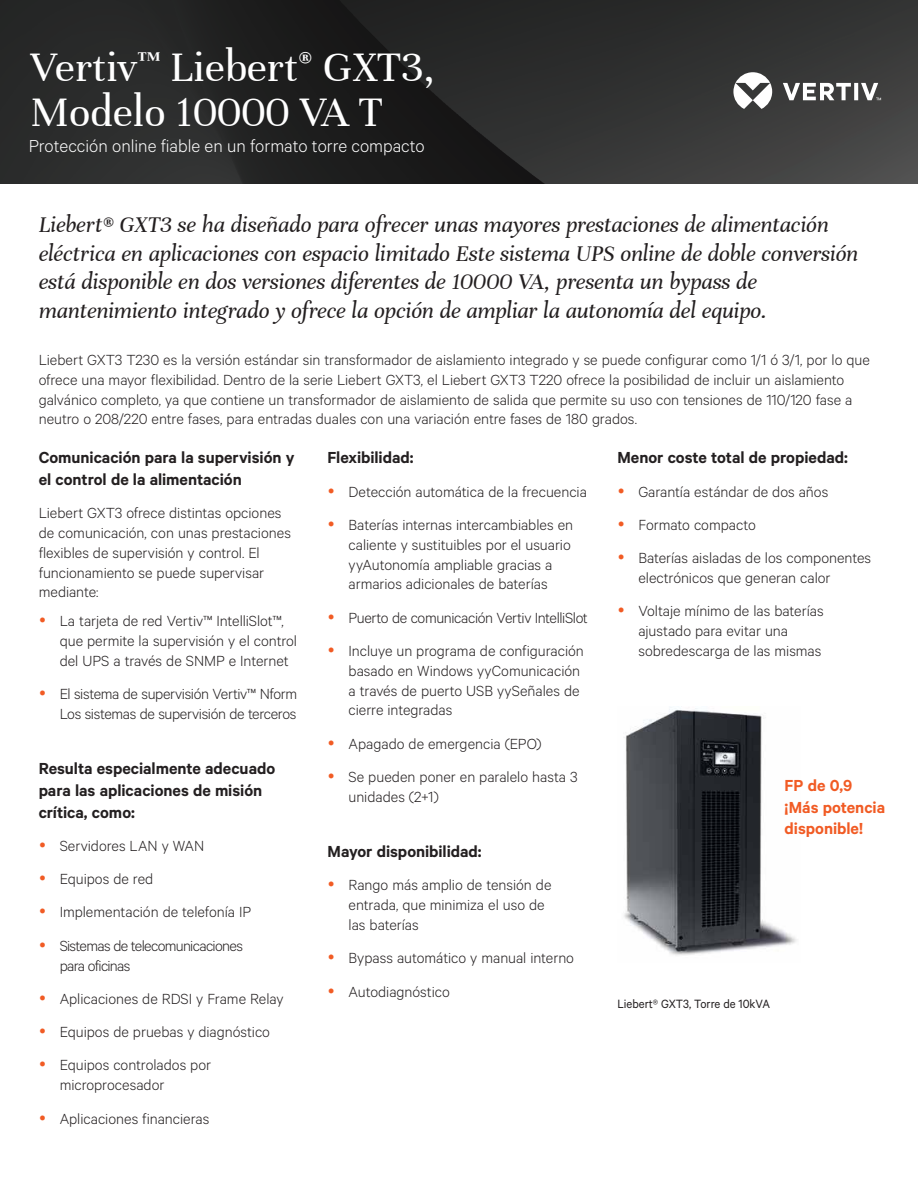
<style>
.page{position:relative;width:918px;height:1188px;background:#fff}
.page>*{position:absolute;margin:0;border:0;box-sizing:border-box;transform-origin:0 0}
.Vertiv_Header_Title{font:45px/45px "Unna";color:#fff}
.Vertiv_Lead-in{font:italic 24px/28.8px "Unna";letter-spacing:-.005em;color:#231f20}
.Vertiv_Header_Subtit{font:300 19.5px "Calibre";color:#fff}
.Vertiv_Heading{font:600 18px/21.6px "Calibre";color:#231f20}
.Vertiv_Heading-2{font:600 18px/21.6px "Calibre";color:#f15b24}
.Vertiv_Body_Text{font:300 16.5px/19.8px "Calibre";letter-spacing:-.005em;color:#231f20}
.Vertiv_Body_Text-2{font:300 16.5px/19.8px "Calibre";letter-spacing:-.04em;color:#231f20}
.Vertiv_Body_Text-3{font:300 16.5px "Calibre";letter-spacing:-.025em;color:#231f20}
.figure_copy{font:13.5px "Calibre";color:#231f20;scale:.95 1}
.s1{font-weight:300}
</style>
<div class="page">
<img style="left:0;top:0;width:918px;height:183px">
<svg style="left:733px;top:72px;width:148px;height:37px"></svg>
<img style="left:624px;top:707px;width:173px;height:249px">
<p class="Vertiv_Header_Title" style="left:31px;top:45px;width:406px">Vertiv<sup>™</sup> Liebert<sup>®</sup> GXT3,<br>Modelo 10000 VA T</p>
<p class="Vertiv_Header_Subtit" style="left:29px;top:134px;width:398px">Protección online fiable en un formato torre compacto</p>
<p class="Vertiv_Lead-in" style="left:39px;top:210px;width:821px">Liebert® GXT3 se ha diseñado para ofrecer unas mayores prestaciones de alimentación eléctrica en aplicaciones con espacio limitado Este sistema UPS online de doble conversión está disponible en dos versiones diferentes de 10000 VA, presenta un bypass de mantenimiento integrado y ofrece la opción de ampliar la autonomía del equipo.</p>
<p class="Vertiv_Body_Text" style="left:39px;top:349px;width:833px">Liebert GXT3 T230 es la versión estándar sin transformador de aislamiento integrado y se puede configurar como 1/1 ó 3/1, por lo que ofrece una mayor flexibilidad. Dentro de la serie Liebert GXT3, el Liebert GXT3 T220 ofrece la posibilidad de incluir un aislamiento galvánico completo, ya que contiene un transformador de aislamiento de salida que permite su uso con tensiones de 110/120 fase a neutro o 208/220 entre fases, para entradas duales con una variación entre fases de 180 grados.</p>
<p class="Vertiv_Heading" style="left:39px;top:446px;width:257px">Comunicación para la supervisión y el control de la alimentación</p>
<p class="Vertiv_Body_Text" style="left:39px;top:503px;width:254px">Liebert GXT3 ofrece distintas opciones de comunicación, con unas prestaciones flexibles de supervisión y control. El funcionamiento se puede supervisar mediante:</p>
<p class="Vertiv_Body_Text" style="left:60px;top:611px;width:239px">La tarjeta de red Vertiv™ IntelliSlot™, que permite la supervisión y el control del UPS a través de SNMP e Internet</p>
<p class="Vertiv_Body_Text" style="left:60px;top:683px;width:239px">El sistema de supervisión Vertiv™ Nform<br>Los sistemas de supervisión de terceros</p>
<p class="Vertiv_Heading" style="left:39px;top:757px;width:238px">Resulta especialmente adecuado para las aplicaciones de misión crítica, como:</p>
<p class="Vertiv_Body_Text" style="left:60px;top:835px;width:146px">Servidores LAN y WAN</p>
<p class="Vertiv_Body_Text" style="left:60px;top:868px;width:95px">Equipos de red</p>
<p class="Vertiv_Body_Text" style="left:60px;top:902px;width:193px">Implementación de telefonía IP</p>
<p class="Vertiv_Body_Text-2" style="left:60px;top:935px;width:185px">Sistemas de telecomunicaciones para oficinas</p>
<p class="Vertiv_Body_Text" style="left:60px;top:988px;width:225px">Aplicaciones de RDSI y Frame Relay</p>
<p class="Vertiv_Body_Text" style="left:60px;top:1021px;width:212px">Equipos de pruebas y diagnóstico</p>
<p class="Vertiv_Body_Text" style="left:60px;top:1055px;width:153px">Equipos controlados por microprocesador</p>
<p class="Vertiv_Body_Text" style="left:60px;top:1108px;width:151px">Aplicaciones financieras</p>
<p class="Vertiv_Heading" style="left:328px;top:446px;width:88px">Flexibilidad:</p>
<p class="Vertiv_Body_Text" style="left:349px;top:481px;width:240px">Detección automática de la frecuencia</p>
<p class="Vertiv_Body_Text" style="left:349px;top:514px;width:226px">Baterías internas intercambiables en caliente y sustituibles por el usuario yyAutonomía ampliable gracias a armarios adicionales de baterías</p>
<p class="Vertiv_Body_Text-3" style="left:349px;top:608px;width:241px">Puerto de comunicación Vertiv IntelliSlot</p>
<p class="Vertiv_Body_Text" style="left:349px;top:640px;width:237px">Incluye un programa de configuración basado en Windows yyComunicación a través de puerto USB yySeñales de cierre integradas</p>
<p class="Vertiv_Body_Text" style="left:349px;top:733px;width:194px">Apagado de emergencia (EPO)</p>
<p class="Vertiv_Body_Text" style="left:349px;top:766px;width:231px">Se pueden poner en paralelo hasta 3 unidades (2+1)</p>
<p class="Vertiv_Heading" style="left:328px;top:840px;width:156px">Mayor disponibilidad:</p>
<p class="Vertiv_Body_Text" style="left:349px;top:875px;width:204px">Rango más amplio de tensión de entrada, que minimiza el uso de las baterías</p>
<p class="Vertiv_Body_Text" style="left:349px;top:948px;width:227px">Bypass automático y manual interno</p>
<p class="Vertiv_Body_Text" style="left:349px;top:981px;width:103px">Autodiagnóstico</p>
<p class="Vertiv_Heading" style="left:617px;top:446px;width:232px">Menor coste total de propiedad:</p>
<p class="Vertiv_Body_Text" style="left:638px;top:481px;width:191px">Garantía estándar de dos años</p>
<p class="Vertiv_Body_Text" style="left:638px;top:514px;width:119px">Formato compacto</p>
<p class="Vertiv_Body_Text" style="left:638px;top:548px;width:234px">Baterías aisladas de los componentes electrónicos que generan calor</p>
<p class="Vertiv_Body_Text" style="left:638px;top:601px;width:187px">Voltaje mínimo de las baterías ajustado para evitar una sobredescarga de las mismas</p>
<p class="Vertiv_Heading-2" style="left:785px;top:774px;width:102px">FP de 0,9 ¡Más potencia disponible!</p>
<p class="figure_copy" style="left:617px;top:996px;width:162px">Liebert<span class="s1">®</span> GXT3, Torre de 10kVA</p>
</div>
